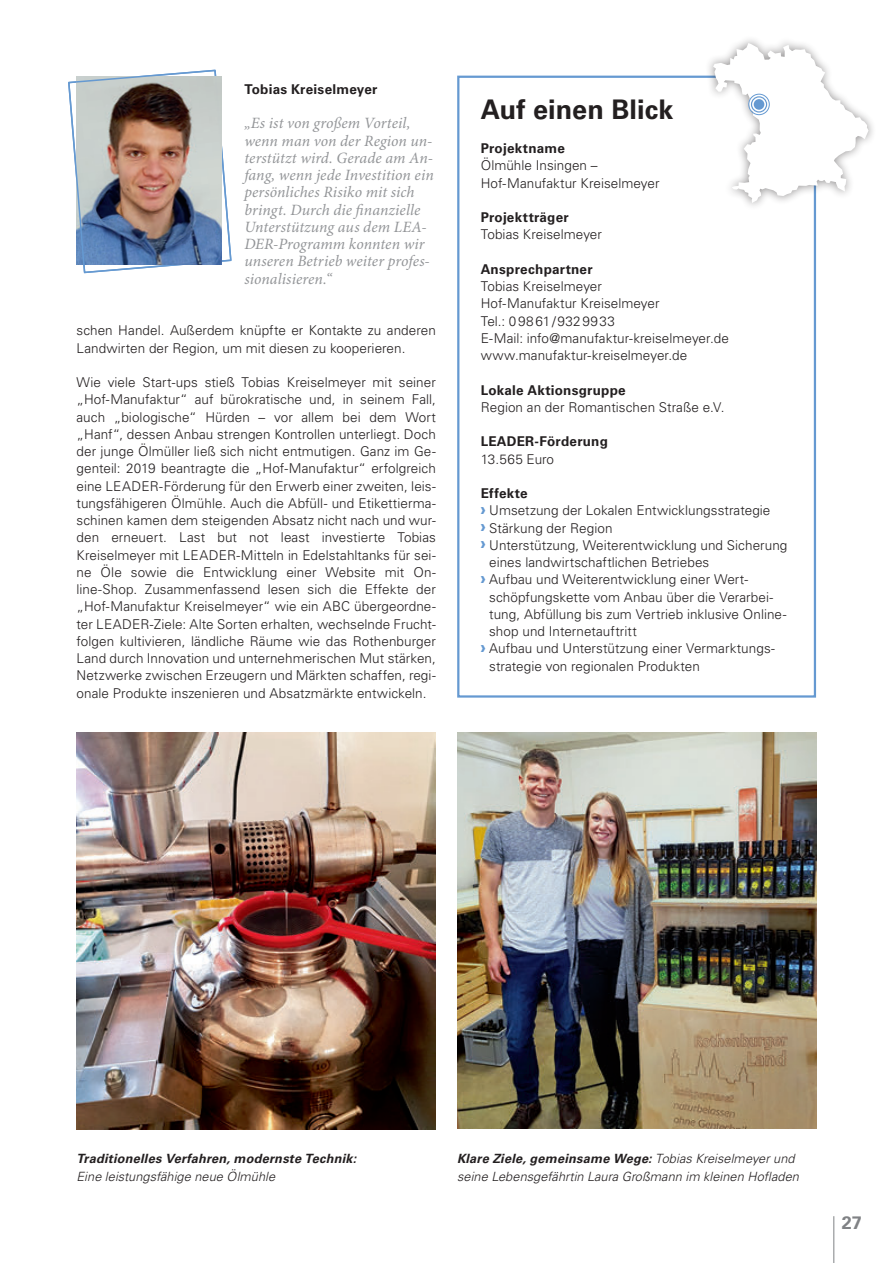
<style>
.page{position:relative;width:893px;height:1263px;background:#fff}
.page>*{position:absolute;margin:0;border:0;box-sizing:border-box;transform-origin:0 0}
.Infokasten_H1{font:700 27px "Univers LT Std";letter-spacing:.005em;color:#231f20}
.t1{font:700 18px "Univers LT Std";color:#808285}
.Zitat{font:italic 15.75px/17.2px "Minion Pro";color:#939598}
.Grundtext{font:300 13.5px/17.2px "Univers LT Std";letter-spacing:.005em;color:#231f20}
.Infokasten_Fliesstex{font:300 13.5px/17.2px "Univers LT Std";letter-spacing:.005em;color:#231f20}
.Infokasten_H2{font:700 13.5px "Univers LT Std";letter-spacing:.015em;color:#231f20}
.Zitierter{font:700 13.5px "Univers LT Std";letter-spacing:.02em;color:#231f20}
.Infokasten_Fliesstex-2{font:300 13.5px "Univers LT Std";letter-spacing:.035em;color:#231f20}
.Bildunterschrift{font:italic 300 12.75px/17.2px "Univers LT Std";letter-spacing:.005em;color:#231f20}
.Bildunterschrift-2{font:italic 700 12.75px/17.2px "Univers LT Std";letter-spacing:.015em;color:#231f20}
.s1{font-weight:700;font-size:18px;color:#6599d1}
.s2{font-weight:300}
.s3{font-weight:700}
</style>
<div class="page">
<div style="left:457px;top:76px;width:359px;height:622px;border:2px solid #6599d1"></div>
<div style="left:705px;top:34px;width:172px;height:177px;background:#fff"></div>
<svg style="left:713px;top:43px;width:155px;height:160px"></svg>
<div style="left:754px;top:99px;width:10px;height:11px;background:#6599d1;border-radius:50%"></div>
<div style="left:751px;top:96px;width:16px;height:17px;border:1px solid #6599d1;border-radius:50%"></div>
<div style="left:748px;top:94px;width:22px;height:21px;border:1px solid #6599d1;border-radius:50%"></div>
<img style="left:68px;top:69px;width:164px;height:205px">
<img style="left:457px;top:732px;width:359px;height:397px">
<img style="left:77px;top:732px;width:359px;height:397px">
<hr style="left:833px;top:1216px;width:1px;height:47px;background:#808285">
<p class="Zitierter" style="left:244px;top:81px;width:135px">Tobias Kreiselmeyer</p>
<p class="Zitat" style="left:244px;top:115px;width:191px">„Es ist von großem Vorteil, wenn man von der Region un&shy;terstützt wird. Gerade am An&shy;fang, wenn jede Investition ein persönliches Risiko mit sich bringt. Durch die finanzielle<br>Unterstützung aus dem LEA-<br>DER-Programm konnten wir unseren Betrieb weiter profes&shy;sionalisieren.“</p>
<p class="Grundtext" style="left:77px;top:322px;width:361px">schen Handel. Außerdem knüpfte er Kontakte zu anderen<br>Landwirten der Region, um mit diesen zu kooperieren.</p>
<p class="Grundtext" style="left:77px;top:374px;width:361px;text-align:justify">Wie viele Start-ups stieß Tobias Kreiselmeyer mit seiner „Hof-Manufaktur“ auf bürokratische und, in seinem Fall, auch „biologische“ Hürden – vor allem bei dem Wort „Hanf“, dessen Anbau strengen Kontrollen unterliegt. Doch der junge Ölmüller ließ sich nicht entmutigen. Ganz im Ge&shy;genteil: 2019 beantragte die „Hof-Manufaktur“ erfolgreich eine LEADER-Förderung für den Erwerb einer zweiten, leis&shy;tungsfähigeren Ölmühle. Auch die Abfüll- und Etikettierma&shy;schinen kamen dem steigenden Absatz nicht nach und wur&shy;den erneuert. Last but not least investierte Tobias Kreiselmeyer mit LEADER-Mitteln in Edelstahltanks für sei&shy;ne Öle sowie die Entwicklung einer Website mit On&shy;line-Shop. Zusammenfassend lesen sich die Effekte der „Hof-Manufaktur Kreiselmeyer“ wie ein ABC übergeordne&shy;ter LEADER-Ziele: Alte Sorten erhalten, wechselnde Frucht&shy;folgen kultivieren, ländliche Räume wie das Rothenburger Land durch Innovation und unternehmerischen Mut stärken, Netzwerke zwischen Erzeugern und Märkten schaffen, regi&shy;onale Produkte inszenieren und Absatzmärkte entwickeln.</p>
<h2 class="Infokasten_H1" style="left:481px;top:93px;width:194px">Auf einen Blick</h2>
<h3 class="Infokasten_H2" style="left:481px;top:141px;width:86px">Projektname</h3>
<p class="Infokasten_Fliesstex" style="left:481px;top:157px;width:180px">Ölmühle Insingen –<br>Hof-Manufaktur Kreiselmeyer</p>
<h3 class="Infokasten_H2" style="left:481px;top:210px;width:90px">Projektträger</h3>
<p class="Infokasten_Fliesstex" style="left:481px;top:226px;width:123px">Tobias Kreiselmeyer</p>
<h3 class="Infokasten_H2" style="left:481px;top:261px;width:113px">Ansprechpartner</h3>
<p class="Infokasten_Fliesstex" style="left:481px;top:278px;width:123px">Tobias Kreiselmeyer</p>
<p class="Infokasten_Fliesstex" style="left:481px;top:295px;width:180px">Hof-Manufaktur Kreiselmeyer</p>
<p class="Infokasten_Fliesstex-2" style="left:481px;top:313px;width:136px">Tel.: 09861/9329933</p>
<p class="Infokasten_Fliesstex" style="left:481px;top:330px;width:250px">E-Mail: info@manufaktur-kreiselmeyer.de</p>
<p class="Infokasten_Fliesstex" style="left:481px;top:347px;width:208px">www.manufaktur-kreiselmeyer.de</p>
<h3 class="Infokasten_H2" style="left:481px;top:382px;width:147px">Lokale Aktionsgruppe</h3>
<p class="Infokasten_Fliesstex" style="left:481px;top:399px;width:245px">Region an der Romantischen Straße e.V.</p>
<h3 class="Infokasten_H2" style="left:481px;top:434px;width:129px">LEADER-Förderung</h3>
<p class="Infokasten_Fliesstex" style="left:481px;top:450px;width:75px">13.565 Euro</p>
<h3 class="Infokasten_H2" style="left:481px;top:486px;width:49px">Effekte</h3>
<p class="Grundtext" style="left:481px;top:502px;width:291px"><span class="s1">›</span> Umsetzung der Lokalen Entwicklungsstrategie</p>
<p class="Grundtext" style="left:481px;top:519px;width:133px"><span class="s1">›</span> Stärkung der Region</p>
<p class="Grundtext" style="left:489px;top:537px;width:300px;text-indent:-9px"><span class="s1">›</span> Unterstützung, Weiterentwicklung und Sicherung eines landwirtschaftlichen Betriebes</p>
<p class="Grundtext" style="left:489px;top:571px;width:299px;text-indent:-9px"><span class="s1">›</span> Aufbau und Weiterentwicklung einer Wert&shy;schöpfungskette vom Anbau über die Verarbei&shy;tung, Abfüllung bis zum Vertrieb inklusive Online&shy;shop und Internetauftritt</p>
<p class="Grundtext" style="left:489px;top:640px;width:287px;text-indent:-9px"><span class="s1">›</span> Aufbau und Unterstützung einer Vermarktungs&shy;strategie von regionalen Produkten</p>
<p class="Bildunterschrift-2" style="left:77px;top:1150px;width:281px">Traditionelles Verfahren, modernste Technik:<br><span class="s2">Eine leistungsfähige neue Ölmühle</span></p>
<p class="Bildunterschrift" style="left:457px;top:1150px;width:343px"><span class="s3">Klare Ziele, gemeinsame Wege:</span> Tobias Kreiselmeyer und seine Lebensgefährtin Laura Großmann im kleinen Hofladen</p>
<h2 class="t1" style="left:842px;top:1212px;width:22px">27</h2>
</div>
